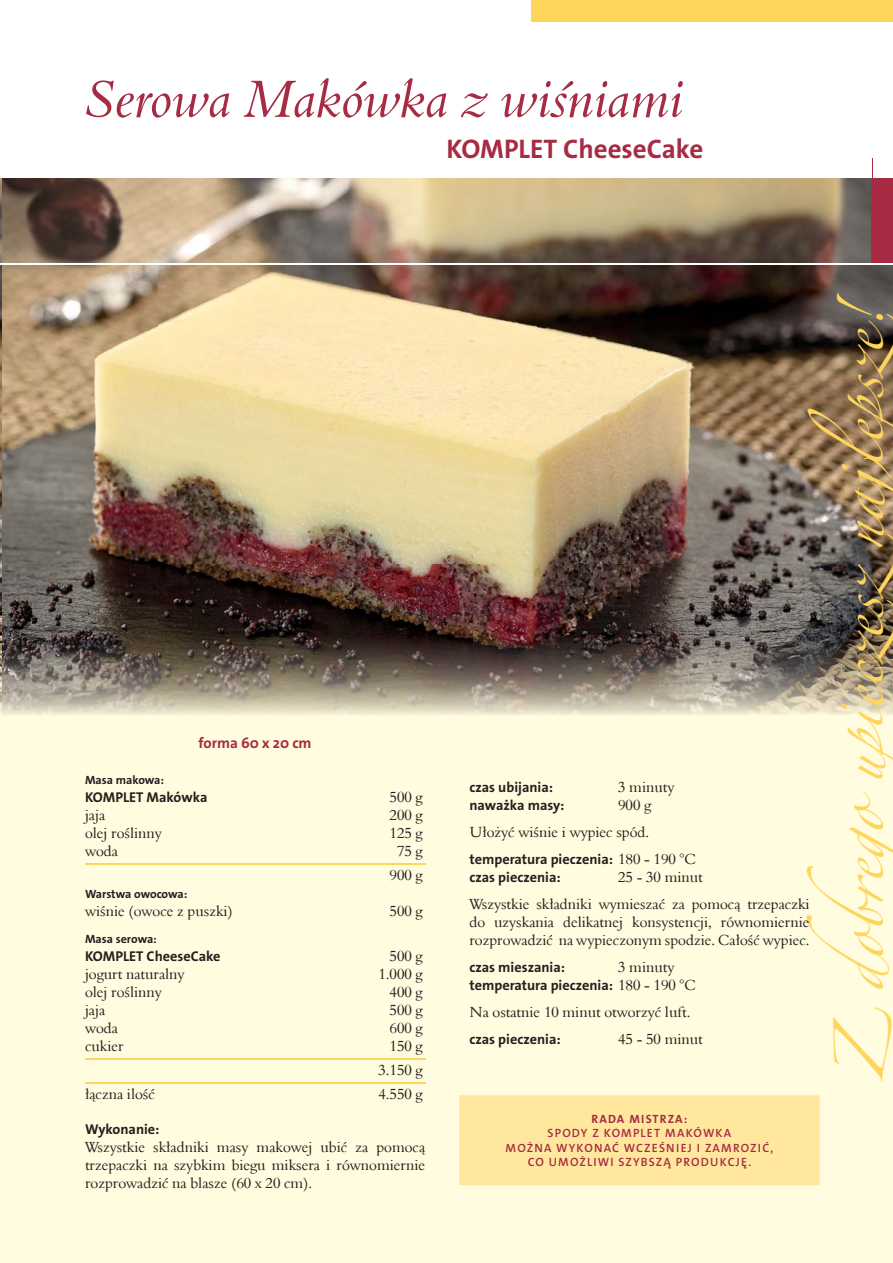
<style>
.page{position:relative;width:893px;height:1263px;background:#fff}
.page>*{position:absolute;margin:0;border:0;box-sizing:border-box;transform-origin:0 0}
.t1{font:54px "Aldine 401 EU Italic";color:#a62b43}
.t2{font:44.7px "Zapfino";color:#ffd65c}
.t3{font:700 27px "The Sans Os F";color:#a62b43}
.t4{font:15px/18px "Aldine 401 EU Normal";color:#231f20;text-align:right}
.t5{font:700 15px "The Sans Os F";letter-spacing:-.005em;color:#a62b43}
.t6{font:700 14.25px/18px "The Sans Os F";color:#231f20}
.t7{font:600 12px/14.4px "The Sans Os F";letter-spacing:.1em;color:#a62b43;text-align:center}
.t8{font:700 12px "The Sans Os F";color:#231f20}
.t9{font:700 12px "The Sans Os F";letter-spacing:.1em;color:#a62b43}
.s1{font-family:"Aldine 401 EU Normal";font-weight:400;font-size:15px}
</style>
<div class="page">
<div style="left:0;top:264px;width:893px;height:999px;background:#fffcdf"></div>
<img style="left:0;top:179px;width:893px;height:536px">
<svg style="left:872px;top:158px;width:1px;height:21px"></svg>
<div style="left:531px;top:0;width:362px;height:21px;background:#ffd65c"></div>
<div style="left:872px;top:179px;width:21px;height:85px;background:#a62b43"></div>
<hr style="left:0;top:263px;width:893px;height:1px;background:#fff">
<hr style="left:85px;top:863px;width:340px;height:2px;background:#ffd65c">
<hr style="left:85px;top:1058px;width:340px;height:2px;background:#ffd65c">
<hr style="left:85px;top:1082px;width:340px;height:2px;background:#ffd65c">
<div style="left:459px;top:1095px;width:361px;height:90px;background:#ffe79d"></div>
<h1 class="t1" style="left:85px;top:66px;width:601px">Serowa Makówka z wiśniami</h1>
<h3 class="t3" style="left:446px;top:136px;width:258px">KOMPLET CheeseCake</h3>
<p class="t5" style="left:199px;top:735px;width:114px">forma 60 x 20 cm</p>
<p class="t8" style="left:85px;top:774px;width:81px">Masa makowa:</p>
<p class="t6" style="left:85px;top:789px;width:124px">KOMPLET Makówka</p>
<p class="t4" style="left:390px;top:788px;width:34px">500 g</p>
<p class="t4" style="left:85px;top:806px;width:22px">jaja</p>
<p class="t4" style="left:390px;top:806px;width:34px">200 g</p>
<p class="t4" style="left:85px;top:824px;width:78px">olej roślinny</p>
<p class="t4" style="left:390px;top:824px;width:34px">125 g</p>
<p class="t4" style="left:85px;top:842px;width:34px">woda</p>
<p class="t4" style="left:390px;top:839px;width:34px;line-height:24px;text-align:center">75 g<br>900 g</p>
<p class="t8" style="left:85px;top:888px;width:104px">Warstwa owocowa:</p>
<p class="t4" style="left:85px;top:902px;width:149px">wiśnie (owoce z puszki)</p>
<p class="t4" style="left:390px;top:902px;width:34px">500 g</p>
<p class="t8" style="left:85px;top:933px;width:73px">Masa serowa:</p>
<p class="t6" style="left:85px;top:948px;width:137px">KOMPLET CheeseCake</p>
<p class="t4" style="left:390px;top:947px;width:34px">500 g</p>
<p class="t4" style="left:85px;top:965px;width:101px">jogurt naturalny</p>
<p class="t4" style="left:378px;top:965px;width:46px">1.000 g</p>
<p class="t4" style="left:85px;top:983px;width:78px">olej roślinny</p>
<p class="t4" style="left:390px;top:983px;width:34px">400 g</p>
<p class="t4" style="left:85px;top:1001px;width:22px">jaja</p>
<p class="t4" style="left:390px;top:1001px;width:34px">500 g</p>
<p class="t4" style="left:85px;top:1019px;width:34px">woda</p>
<p class="t4" style="left:390px;top:1019px;width:34px">600 g</p>
<p class="t4" style="left:85px;top:1037px;width:40px">cukier</p>
<p class="t4" style="left:378px;top:1034px;width:46px;line-height:24px">150 g<br>3.150 g</p>
<p class="t4" style="left:85px;top:1085px;width:71px">łączna ilość</p>
<p class="t4" style="left:378px;top:1085px;width:46px">4.550 g</p>
<p class="t6" style="left:85px;top:1121px;width:76px">Wykonanie:</p>
<p class="t4" style="left:85px;top:1138px;width:342px;text-align:justify">Wszystkie składniki masy makowej ubić za pomocą trzepaczki na szybkim biegu miksera i równomiernie rozprowadzić na blasze (60 x 20 cm).</p>
<h2 class="t2" style="left:841px;top:1084px;width:793px;rotate:-90deg">Z dobre o u ieczes znajle s ze!</h2>
<p class="t6" style="left:469px;top:779px;width:85px">czas ubijania:</p>
<p class="t4" style="left:618px;top:778px;width:58px">3 minuty</p>
<p class="t6" style="left:469px;top:797px;width:97px">naważka masy:</p>
<p class="t4" style="left:469px;top:791px;width:183px;line-height:27px">900 g<br>Ułożyć wiśnie i wypiec spód.</p>
<p class="t6" style="left:469px;top:851px;width:228px">temperatura pieczenia: <span class="s1">180 - 190 °C </span>czas pieczenia:</p>
<p class="t4" style="left:469px;top:863px;width:342px;line-height:27px;text-align:left;text-indent:149px">25 - 30 minut<br>Wszystkie składniki wymieszać za pomocą trzepaczki</p>
<p class="t4" style="left:469px;top:913px;width:342px;text-align:left">do uzyskania delikatnej konsystencji, równomiernie rozprowadzić na wypieczonym spodzie. Całość wypiec.</p>
<p class="t6" style="left:469px;top:959px;width:97px">czas mieszania:</p>
<p class="t4" style="left:618px;top:958px;width:58px">3 minuty</p>
<p class="t6" style="left:469px;top:977px;width:228px">temperatura pieczenia: <span class="s1">180 - 190 °C</span></p>
<p class="t4" style="left:469px;top:1003px;width:223px">Na ostatnie 10 minut otworzyć luft.</p>
<p class="t6" style="left:469px;top:1031px;width:93px">czas pieczenia:</p>
<p class="t4" style="left:618px;top:1030px;width:86px">45 - 50 minut</p>
<p class="t9" style="left:591px;top:1113px;width:98px">RADA MISTRZA:</p>
<p class="t7" style="left:506px;top:1127px;width:269px">SPODY Z KOMPLET MAKÓWKA<br>MOŻNA WYKONAĆ WCZEŚNIEJ I ZAMROZIĆ,<br>CO UMOŻLIWI SZYBSZĄ PRODUKCJĘ.</p>
</div>
